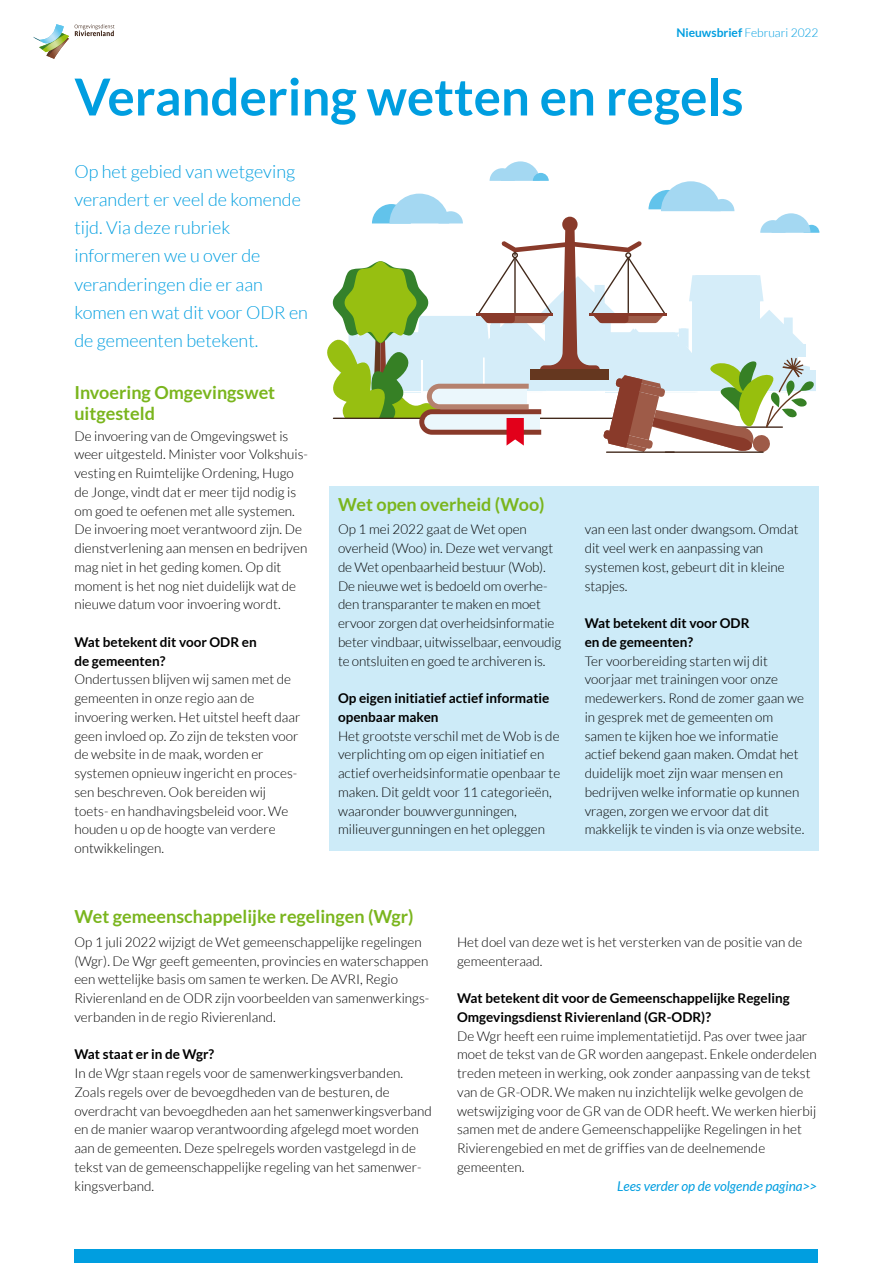
<style>
.page{position:relative;width:893px;height:1263px;background:#fff}
.page>*{position:absolute;margin:0;border:0;box-sizing:border-box;transform-origin:0 0}
.t1{font:700 51px "Lato";color:#009ee0}
.t2{font:300 18px/28px "Lato";color:#009ee0}
.t3{font:700 18px/21px "Lato";color:#7ab51d}
.t4{font:300 13.5px/18.8px "Lato";color:#000}
.t5{font:700 13.5px/18.8px "Lato";color:#000}
.t6{font:italic 13.5px "Lato";color:#009ee0}
.t7{font:300 12px "Lato";color:#009ee0}
.s1{font-weight:700}
</style>
<div class="page">
<div style="left:74px;top:1249px;width:744px;height:14px;background:#009ee0"></div>
<svg style="left:75px;top:24px;width:39px;height:12px"></svg>
<svg style="left:33px;top:34px;width:36px;height:25px"></svg>
<img style="left:39px;top:24px;width:25px;height:19px">
<svg style="left:327px;top:161px;width:492px;height:292px"></svg>
<hr style="left:607px;top:451px;width:67px;height:2px;background:#42291b">
<hr style="left:665px;top:451px;width:98px;height:2px;background:#42291b">
<div style="left:330px;top:486px;width:489px;height:365px;background:#cdebf8"></div>
<p class="t7" style="left:676px;top:26px;width:144px"><span class="s1">Nieuwsbrief</span> Februari 2022</p>
<h1 class="t1" style="left:74px;top:68px;width:671px">Verandering wetten en regels</h1>
<h2 class="t2" style="left:74px;top:158px;width:235px">Op het gebied van wetgeving verandert er veel de komende tijd. Via deze rubriek informeren we u over de veranderingen die er aan komen en wat dit voor ODR en de gemeenten betekent.</h2>
<h2 class="t3" style="left:74px;top:382px;width:202px">Invoering Omgevingswet uitgesteld</h2>
<p class="t4" style="left:74px;top:426px;width:235px">De invoering van de Omgevingswet is weer uitgesteld. Minister voor Volkshuis&shy;vesting en Ruimtelijke Ordening, Hugo de Jonge, vindt dat er meer tijd nodig is om goed te oefenen met alle systemen.<br>De invoering moet verantwoord zijn. De dienstverlening aan mensen en bedrijven mag niet in het geding komen. Op dit moment is het nog niet duidelijk wat de nieuwe datum voor invoering wordt.</p>
<p class="t5" style="left:74px;top:632px;width:184px">Wat betekent dit voor ODR en de gemeenten?</p>
<p class="t4" style="left:74px;top:670px;width:228px">Ondertussen blijven wij samen met de gemeenten in onze regio aan de invoering werken. Het uitstel heeft daar geen invloed op. Zo zijn de teksten voor de website in de maak, worden er systemen opnieuw ingericht en proces&shy;sen beschreven. Ook bereiden wij toets- en handhavingsbeleid voor. We houden u op de hoogte van verdere ontwikkelingen.</p>
<h2 class="t3" style="left:338px;top:494px;width:208px">Wet open overheid (Woo)</h2>
<p class="t4" style="left:338px;top:520px;width:225px">Op 1 mei 2022 gaat de Wet open overheid (Woo) in. Deze wet vervangt de Wet openbaarheid bestuur (Wob).<br>De nieuwe wet is bedoeld om overhe&shy;den transparanter te maken en moet ervoor zorgen dat overheidsinformatie beter vindbaar, uitwisselbaar, eenvoudig te ontsluiten en goed te archiveren is.</p>
<p class="t5" style="left:338px;top:689px;width:213px">Op eigen initiatief actief informatie openbaar maken</p>
<p class="t4" style="left:338px;top:726px;width:224px">Het grootste verschil met de Wob is de verplichting om op eigen initiatief en actief overheidsinformatie openbaar te maken. Dit geldt voor 11 categorieën, waaronder bouwvergunningen, milieuvergunningen en het opleggen</p>
<h2 class="t3" style="left:74px;top:906px;width:341px">Wet gemeenschappelijke regelingen (Wgr)</h2>
<p class="t4" style="left:585px;top:520px;width:215px">van een last onder dwangsom. Omdat dit veel werk en aanpassing van systemen kost, gebeurt dit in kleine stapjes.</p>
<p class="t5" style="left:585px;top:614px;width:166px">Wat betekent dit voor ODR en de gemeenten?</p>
<p class="t4" style="left:585px;top:651px;width:221px">Ter voorbereiding starten wij dit voorjaar met trainingen voor onze medewerkers. Rond de zomer gaan we in gesprek met de gemeenten om samen te kijken hoe we informatie actief bekend gaan maken. Omdat het duidelijk moet zijn waar mensen en bedrijven welke informatie op kunnen vragen, zorgen we ervoor dat dit makkelijk te vinden is via onze website.</p>
<p class="t4" style="left:74px;top:933px;width:356px">Op 1 juli 2022 wijzigt de Wet gemeenschappelijke regelingen (Wgr). De Wgr geeft gemeenten, provincies en waterschappen een wettelijke basis om samen te werken. De AVRI, Regio Rivierenland en de ODR zijn voorbeelden van samenwerkings&shy;verbanden in de regio Rivierenland.</p>
<p class="t5" style="left:74px;top:1045px;width:141px">Wat staat er in de Wgr?</p>
<p class="t4" style="left:74px;top:1064px;width:359px">In de Wgr staan regels voor de samenwerkingsverbanden.<br>Zoals regels over de bevoegdheden van de besturen, de overdracht van bevoegdheden aan het samenwerkingsverband en de manier waarop verantwoording afgelegd moet worden aan de gemeenten. Deze spelregels worden vastgelegd in de tekst van de gemeenschappelijke regeling van het samenwer&shy;kingsverband.</p>
<p class="t4" style="left:457px;top:933px;width:347px">Het doel van deze wet is het versterken van de positie van de gemeenteraad.</p>
<p class="t5" style="left:457px;top:989px;width:334px">Wat betekent dit voor de Gemeenschappelijke Regeling<br>Omgevingsdienst Rivierenland (GR-ODR)?</p>
<p class="t4" style="left:457px;top:1026px;width:361px">De Wgr heeft een ruime implementatietijd. Pas over twee jaar moet de tekst van de GR worden aangepast. Enkele onderdelen treden meteen in werking, ook zonder aanpassing van de tekst van de GR-ODR. We maken nu inzichtelijk welke gevolgen de wetswijziging voor de GR van de ODR heeft. We werken hierbij samen met de andere Gemeenschappelijke Regelingen in het Rivierengebied en met de griffies van de deelnemende gemeenten.</p>
<p class="t6" style="left:617px;top:1178px;width:202px">Lees verder op de volgende pagina&gt;&gt;</p>
</div>
